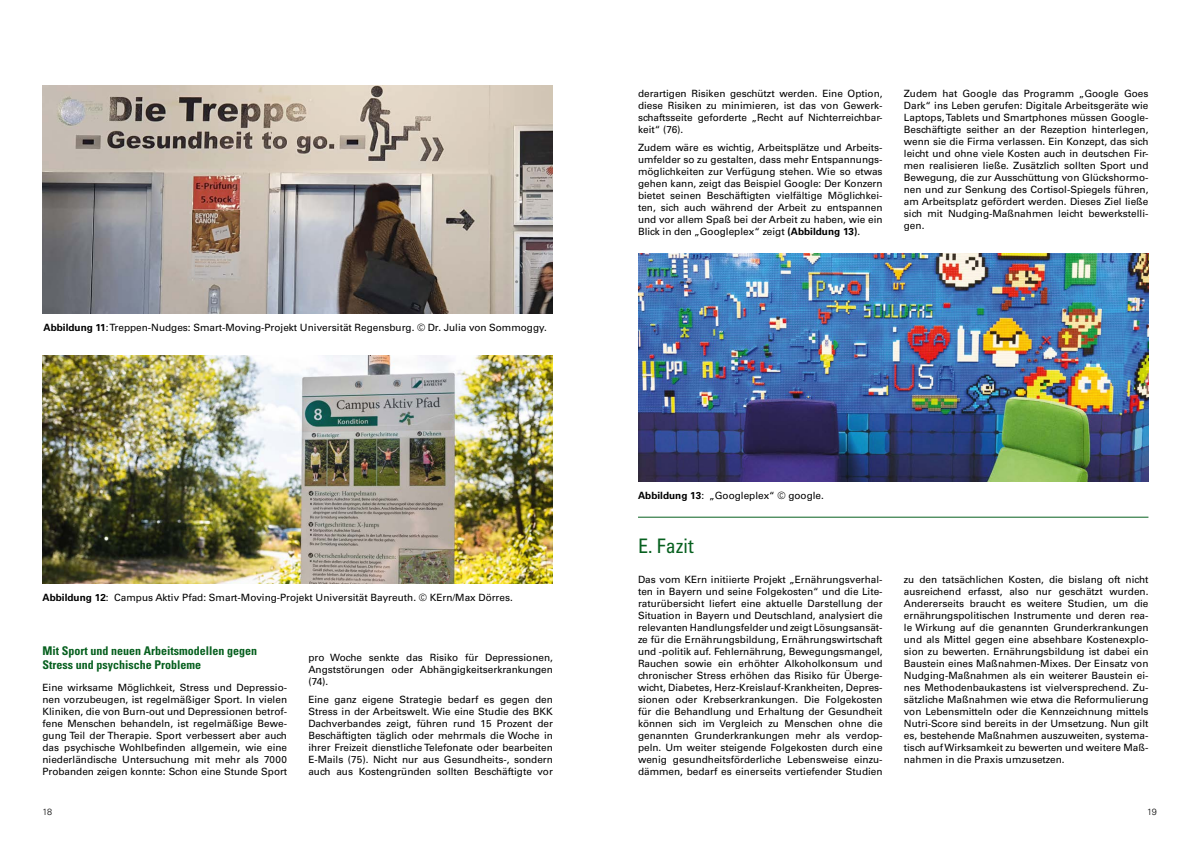
<style>
.page{position:relative;width:1191px;height:842px;background:#fff}
.page>*{position:absolute;margin:0;border:0;box-sizing:border-box;transform-origin:0 0}
.t1{font:condensed 20px "Univers LT Std";color:#07601f}
.t2{font:700 condensed 12px/14px "Univers LT Std";color:#07601f}
.t3{font:10px/12px "Univers LT Std";color:#000;text-align:justify}
.t4{font:300 9px "Univers";color:#000}
.s1{font-weight:700}
</style>
<div class="page">
<img style="left:43px;top:85px;width:510px;height:228px">
<img style="left:43px;top:355px;width:510px;height:228px">
<img style="left:638px;top:253px;width:510px;height:228px">
<hr style="left:638px;top:517px;width:510px;height:1px;background:#07601f">
<p class="t3" style="left:43px;top:322px;width:505px"><span class="s1">Abbildung 11</span>: Treppen-Nudges: Smart-Moving-Projekt Universität Regensburg. © Dr. Julia von Sommoggy.</p>
<p class="t3" style="left:43px;top:592px;width:472px"><span class="s1">Abbildung 12</span>: Campus Aktiv Pfad: Smart-Moving-Projekt Universität Bayreuth. © KErn/Max Dörres.</p>
<p class="t2" style="left:43px;top:644px;width:216px">Mit Sport und neuen Arbeitsmodellen gegen<br>Stress und psychische Probleme</p>
<p class="t3" style="left:43px;top:682px;width:246px">Eine wirksame Möglichkeit, Stress und Depressio&shy;nen vorzubeugen, ist regelmäßiger Sport. In vielen Kliniken, die von Burn-out und Depressionen betrof&shy;fene Menschen behandeln, ist regelmäßige Bewe&shy;gung Teil der Therapie. Sport verbessert aber auch das psychische Wohlbefinden allgemein, wie eine niederländische Untersuchung mit mehr als 7000<br>Probanden zeigen konnte: Schon eine Stunde Sport</p>
<p class="t3" style="left:308px;top:652px;width:246px">pro Woche senkte das Risiko für Depressionen, Angststörungen oder Abhängigkeitserkrankungen (74).</p>
<p class="t3" style="left:308px;top:694px;width:246px">Eine ganz eigene Strategie bedarf es gegen den Stress in der Arbeitswelt. Wie eine Studie des BKK Dachverbandes zeigt, führen rund 15 Prozent der Beschäftigten täglich oder mehrmals die Woche in ihrer Freizeit dienstliche Telefonate oder bearbeiten E-Mails (75). Nicht nur aus Gesundheits-, sondern auch aus Kostengründen sollten Beschäftigte vor</p>
<p class="t3" style="left:638px;top:88px;width:246px">derartigen Risiken geschützt werden. Eine Option, diese Risiken zu minimieren, ist das von Gewerk&shy;schaftsseite geforderte „Recht auf Nichterreichbar&shy;keit“ (76).</p>
<p class="t3" style="left:638px;top:142px;width:246px">Zudem wäre es wichtig, Arbeitsplätze und Arbeits&shy;umfelder so zu gestalten, dass mehr Entspannungs&shy;möglichkeiten zur Verfügung stehen. Wie so etwas gehen kann, zeigt das Beispiel Google: Der Konzern bietet seinen Beschäftigten vielfältige Möglichkei&shy;ten, sich auch während der Arbeit zu entspannen und vor allem Spaß bei der Arbeit zu haben, wie ein Blick in den „Googleplex“ zeigt <span class="s1">(Abbildung 13)</span>.</p>
<p class="t3" style="left:904px;top:88px;width:246px">Zudem hat Google das Programm „Google Goes Dark“ ins Leben gerufen: Digitale Arbeitsgeräte wie Laptops, Tablets und Smartphones müssen Google-Beschäftigte seither an der Rezeption hinterlegen, wenn sie die Firma verlassen. Ein Konzept, das sich leicht und ohne viele Kosten auch in deutschen Fir&shy;men realisieren ließe. Zusätzlich sollten Sport und Bewegung, die zur Ausschüttung von Glückshormo&shy;nen und zur Senkung des Cortisol-Spiegels führen, am Arbeitsplatz gefördert werden. Dieses Ziel ließe sich mit Nudging-Maßnahmen leicht bewerkstelli&shy;gen.</p>
<p class="t3" style="left:638px;top:490px;width:187px"><span class="s1">Abbildung 13</span>: „Googleplex“ © google.</p>
<h1 class="t1" style="left:638px;top:533px;width:57px">E. Fazit</h1>
<p class="t3" style="left:638px;top:574px;width:246px">Das vom KErn initiierte Projekt „Ernährungsverhal&shy;ten in Bayern und seine Folgekosten“ und die Lite&shy;raturübersicht liefert eine aktuelle Darstellung der Situation in Bayern und Deutschland, analysiert die relevanten Handlungsfelder und zeigt Lösungsansät&shy;ze für die Ernährungsbildung, Ernährungswirtschaft und -politik auf. Fehlernährung, Bewegungsmangel, Rauchen sowie ein erhöhter Alkoholkonsum und chronischer Stress erhöhen das Risiko für Überge&shy;wicht, Diabetes, Herz-Kreislauf-Krankheiten, Depres&shy;sionen oder Krebserkrankungen. Die Folgekosten für die Behandlung und Erhaltung der Gesundheit können sich im Vergleich zu Menschen ohne die genannten Grunderkrankungen mehr als verdop&shy;peln. Um weiter steigende Folgekosten durch eine wenig gesundheitsförderliche Lebensweise einzu&shy;dämmen, bedarf es einerseits vertiefender Studien</p>
<p class="t3" style="left:904px;top:574px;width:246px">zu den tatsächlichen Kosten, die bislang oft nicht ausreichend erfasst, also nur geschätzt wurden.<br>Andererseits braucht es weitere Studien, um die ernährungspolitischen Instrumente und deren rea&shy;le Wirkung auf die genannten Grunderkrankungen und als Mittel gegen eine absehbare Kostenexplo&shy;sion zu bewerten. Ernährungsbildung ist dabei ein Baustein eines Maßnahmen-Mixes. Der Einsatz von Nudging-Maßnahmen als ein weiterer Baustein ei&shy;nes Methodenbaukastens ist vielversprechend. Zu&shy;sätzliche Maßnahmen wie etwa die Reformulierung von Lebensmitteln oder die Kennzeichnung mittels Nutri-Score sind bereits in der Umsetzung. Nun gilt es, bestehende Maßnahmen auszuweiten, systema&shy;tisch auf Wirksamkeit zu bewerten und weitere Maß&shy;nahmen in die Praxis umzusetzen.</p>
<p class="t4" style="left:43px;top:806px;width:11px">18</p>
<p class="t4" style="left:1147px;top:806px;width:11px">19</p>
</div>
